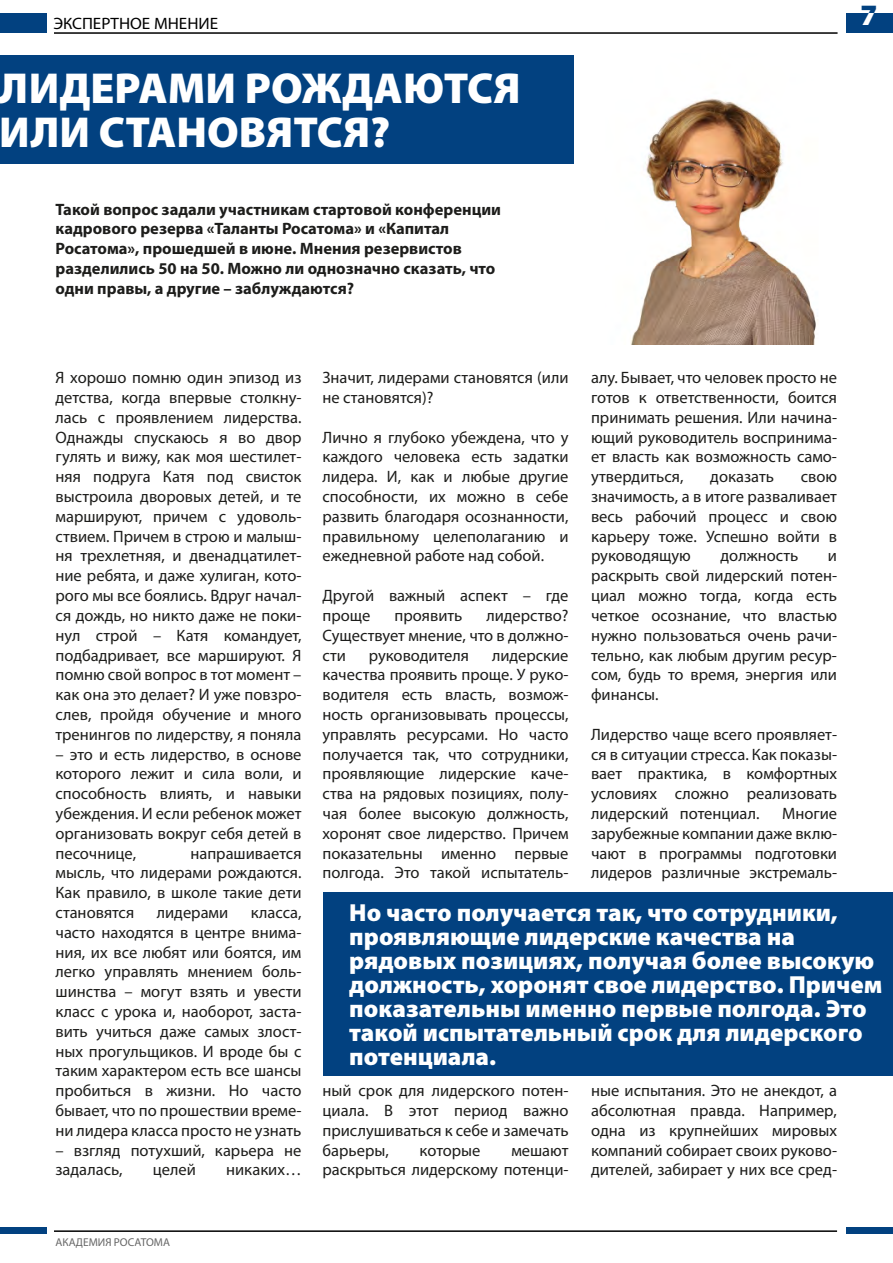
<style>
.page{position:relative;width:893px;height:1263px;background:#fff}
.page>*{position:absolute;margin:0;border:0;box-sizing:border-box;transform-origin:0 0}
.t1{font:900 43.5px/43.5px "Myriad Pro";color:#fff}
.t2{font:900 29.7px "Myriad Pro";color:#024180}
.t3{font:900 24.75px/24px "Myriad Pro";color:#fff}
.t4{font:16.5px/19.8px "Myriad Pro";color:#1d1d1b;text-align:justify}
.t5{font:700 16.5px/19.8px "Myriad Pro";color:#1d1d1b}
.t6{font:16.5px "Myriad Pro";color:#000;scale:1.04 1}
.t7{font:11.4px "Myriad Pro";color:#666}
</style>
<div class="page">
<img style="left:573px;top:55px;width:245px;height:290px">
<div style="left:323px;top:892px;width:570px;height:183px;background:#024180"></div>
<hr style="left:54px;top:32px;width:783px;height:2px;background:#000">
<hr style="left:54px;top:1230px;width:783px;height:2px;background:#000">
<div style="left:0;top:14px;width:47px;height:19px;background:#024180"></div>
<div style="left:846px;top:14px;width:47px;height:19px;background:#024180"></div>
<div style="left:0;top:1227px;width:47px;height:6px;background:#024180"></div>
<div style="left:846px;top:1227px;width:47px;height:6px;background:#024180"></div>
<div style="left:0;top:55px;width:573px;height:109px;background:#024180"></div>
<p class="t6" style="left:53px;top:13px;width:160px">ЭКСПЕРТНОЕ МНЕНИЕ</p>
<h1 class="t1" style="left:0;top:65px;width:522px">ЛИДЕРАМИ РОЖДАЮТСЯ<br>ИЛИ СТАНОВЯТСЯ?</h1>
<p class="t5" style="left:56px;top:199px;width:447px">Такой вопрос задали участникам стартовой конференции кадрового резерва «Таланты Росатома» и «Капитал Росатома», прошедшей в июне. Мнения резервистов разделились 50 на 50. Можно ли однозначно сказать, что одни правы, а другие – заблуждаются?</p>
<h2 class="t2" style="left:861px;top:-5px;width:18px">7</h2>
<p class="t4" style="left:56px;top:368px;width:248px">Я хорошо помню один эпизод из детства, когда впервые столкну&shy;лась с проявлением лидерства.<br>Однажды спускаюсь я во двор гулять и вижу, как моя шестилет&shy;няя подруга Катя под свисток выстроила дворовых детей, и те маршируют, причем с удоволь&shy;ствием. Причем в строю и малыш&shy;ня трехлетняя, и двенадцатилет&shy;ние ребята, и даже хулиган, кото&shy;рого мы все боялись. Вдруг начал&shy;ся дождь, но никто даже не поки&shy;нул строй – Катя командует, подбадривает, все маршируют. Я помню свой вопрос в тот момент – как она это делает? И уже повзро&shy;слев, пройдя обучение и много тренингов по лидерству, я поняла</p>
<p class="t4" style="left:56px;top:744px;width:248px">– это и есть лидерство, в основе которого лежит и сила воли, и способность влиять, и навыки убеждения. И если ребенок может организовать вокруг себя детей в песочнице,</p>
<p class="t4" style="left:56px;top:843px;width:248px;text-indent:135px">напрашивается мысль, что лидерами рождаются.<br>Как правило, в школе такие дети становятся</p>
<p class="t4" style="left:56px;top:902px;width:248px;text-indent:195px">класса, часто находятся в центре внима&shy;ния, их все любят или боятся, им легко управлять мнением боль&shy;шинства – могут взять и увести класс с урока и, наоборот, заста&shy;вить учиться даже самых злост&shy;ных прогульщиков. И вроде бы с таким характером есть все шансы пробиться в жизни. Но часто бывает, что по прошествии време&shy;ни лидера класса просто не узнать</p>
<p class="t4" style="left:56px;top:1140px;width:248px">– взгляд потухший, карьера не задалась,</p>
<p class="t4" style="left:157px;top:902px;width:73px">лидерами</p>
<p class="t4" style="left:153px;top:1160px;width:45px">целей</p>
<p class="t4" style="left:226px;top:1160px;width:77px">никаких…</p>
<p class="t4" style="left:323px;top:368px;width:247px">Значит, лидерами становятся (или не становятся)?</p>
<p class="t4" style="left:323px;top:427px;width:248px">Лично я глубоко убеждена, что у каждого человека есть задатки лидера. И, как и любые другие способности, их можно в себе развить благодаря осознанности, правильному целеполаганию и ежедневной работе над собой.</p>
<p class="t4" style="left:323px;top:585px;width:247px">Другой важный аспект – где проще</p>
<p class="t4" style="left:323px;top:605px;width:247px;text-indent:164px">лидерство?<br>Существует мнение, что в должно&shy;сти</p>
<p class="t4" style="left:394px;top:605px;width:69px">проявить</p>
<p class="t4" style="left:323px;top:645px;width:248px;text-indent:169px">лидерские качества проявить проще. У руко&shy;водителя есть власть, возмож&shy;ность организовывать процессы, управлять ресурсами. Но часто получается так, что сотрудники, проявляющие лидерские каче&shy;ства на рядовых позициях, полу&shy;чая более высокую должность, хоронят свое лидерство. Причем показательны именно первые полгода. Это такой испытатель-</p>
<p class="t4" style="left:369px;top:645px;width:102px">руководителя</p>
<p class="t4" style="left:591px;top:368px;width:248px">алу. Бывает, что человек просто не готов к ответственности, боится принимать решения. Или начина&shy;ющий руководитель воспринима&shy;ет власть как возможность само&shy;утвердиться,</p>
<p class="t4" style="left:591px;top:467px;width:248px;text-indent:210px">свою значимость, а в итоге разваливает весь рабочий процесс и свою карьеру тоже. Успешно войти в руководящую</p>
<p class="t4" style="left:710px;top:467px;width:65px">доказать</p>
<p class="t4" style="left:720px;top:546px;width:79px">должность</p>
<p class="t4" style="left:591px;top:546px;width:248px;text-indent:237px">и раскрыть свой лидерский потен&shy;циал можно тогда, когда есть четкое осознание, что властью нужно пользоваться очень рачи&shy;тельно, как любым другим ресур&shy;сом, будь то время, энергия или финансы.</p>
<p class="t4" style="left:591px;top:724px;width:248px">Лидерство чаще всего проявляет&shy;ся в ситуации стресса. Как показы&shy;вает практика, в комфортных условиях сложно реализовать лидерский потенциал.</p>
<p class="t4" style="left:591px;top:803px;width:248px;text-indent:191px">Многие зарубежные компании даже вклю&shy;чают в программы подготовки лидеров различные экстремаль-</p>
<p class="t3" style="left:349px;top:899px;width:534px">Но часто получается так, что сотрудники, проявляющие лидерские качества на рядовых позициях, получая более высокую должность, хоронят свое лидерство. Причем показательны именно первые полгода. Это такой испытательный срок для лидерского потенциала.</p>
<p class="t4" style="left:323px;top:1080px;width:248px">ный срок для лидерского потен&shy;циала. В этот период важно прислушиваться к себе и замечать барьеры,</p>
<p class="t4" style="left:323px;top:1140px;width:248px;text-align:right">мешают<br>раскрыться лидерскому потенци-</p>
<p class="t4" style="left:420px;top:1140px;width:62px">которые</p>
<p class="t4" style="left:591px;top:1080px;width:248px">ные испытания. Это не анекдот, а абсолютная правда. Например, одна из крупнейших мировых компаний собирает своих руково&shy;дителей, забирает у них все сред-</p>
<p class="t7" style="left:56px;top:1235px;width:116px">АКАДЕМИЯ РОСАТОМА</p>
</div>
